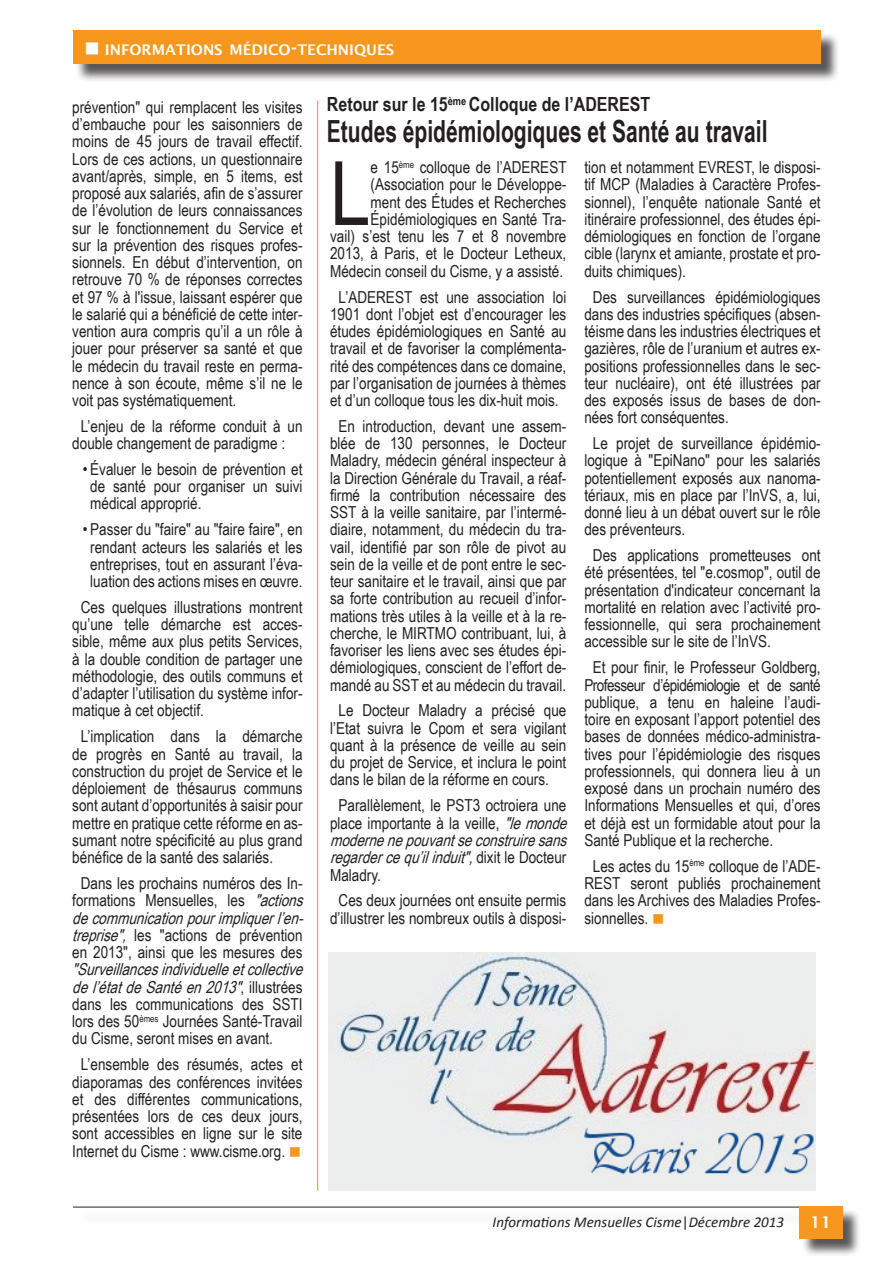
<style>
.page{position:relative;width:893px;height:1263px;background:#fff}
.page>*{position:absolute;margin:0;border:0;box-sizing:border-box;transform-origin:0 0}
.t1{font:88.8px "Arial Narrow";color:#231f20}
.t2{font:700 30.45px "Arial Narrow";color:#231f20;scale:.84 1}
.t3{font:700 19.5px "Arial Narrow";color:#231f20}
.t4{font:16.5px/17.2px "Arial Narrow";color:#231f20;text-align:justify}
.t5{font:600 16.5px "Lucida Sans";color:#fff}
.t6{font:italic 15px "Calibri";color:#231f20}
.t7{font:600 14.7px "Lucida Sans";color:#fff}
.s1{font-size:21px}
.s2{font-style:italic}
.s3{color:#f7971d}
.s4{font-style:normal}
</style>
<div class="page">
<div style="left:77px;top:1209px;width:739px;height:17px;background:#fafafa"></div>
<hr style="left:73px;top:1207px;width:726px;height:1px;background:#231f20">
<div style="left:801px;top:1208px;width:60px;height:49px;background:#231f20;opacity:.75"></div>
<div style="left:799px;top:1206px;width:43px;height:32px;background:#f7971d"></div>
<div style="left:76px;top:33px;width:763px;height:49px;background:#231f20;opacity:.75"></div>
<div style="left:73px;top:30px;width:748px;height:34px;background:#f7971d"></div>
<img style="left:328px;top:952px;width:487px;height:239px">
<hr style="left:317px;top:101px;width:1px;height:1090px;background:#f7971d">
<p class="t7" style="left:105px;top:42px;width:291px">INFORMATIONS MÉDICO<span class="s1">-</span>TECHNIQUES</p>
<p class="t4" style="left:72px;top:98px;width:232px">prévention" qui remplacent les visites d’embauche pour les saisonniers de moins de 45 jours de travail effectif.<br>Lors de ces actions, un questionnaire avant/après, simple, en 5 items, est proposé aux salariés, afin de s’assurer de l’évolution de leurs connaissances sur le fonctionnement du Service et sur la prévention des risques profes&shy;sionnels. En début d’intervention, on retrouve 70 % de réponses correctes et 97 % à l'issue, laissant espérer que le salarié qui a bénéficié de cette inter&shy;vention aura compris qu’il a un rôle à jouer pour préserver sa santé et que le médecin du travail reste en perma&shy;nence à son écoute, même s’il ne le voit pas systématiquement.</p>
<p class="t4" style="left:72px;top:417px;width:232px;text-indent:8px">L’enjeu de la réforme conduit à un double changement de paradigme :</p>
<p class="t4" style="left:90px;top:460px;width:214px;text-indent:-8px">• Évaluer le besoin de prévention et de santé pour organiser un suivi médical approprié.</p>
<p class="t4" style="left:83px;top:520px;width:221px;text-align:center">• Passer du "faire" au "faire faire", en rendant acteurs les salariés et les entreprises, tout en assurant l’éva&shy;luation des actions mises en œuvre.</p>
<p class="t4" style="left:72px;top:598px;width:232px;text-indent:8px">Ces quelques illustrations montrent qu’une telle démarche est acces&shy;sible, même aux plus petits Services, à la double condition de partager une méthodologie, des outils communs et d’adapter l’utilisation du système infor&shy;matique à cet objectif.</p>
<p class="t4" style="left:72px;top:727px;width:232px;text-indent:8px">L’implication dans la démarche de progrès en Santé au travail, la construction du projet de Service et le déploiement de thésaurus communs sont autant d’opportunités à saisir pour mettre en pratique cette réforme en as&shy;sumant notre spécificité au plus grand bénéfice de la santé des salariés.</p>
<p class="t4" style="left:72px;top:874px;width:238px;text-align:center">Dans les prochains numéros des In&shy;formations Mensuelles, les <span class="s2">"actions decommunicationpourimpliquerl’en&shy;treprise",</span> les "actions de prévention en 2013", ainsi que les mesures des</p>
<p class="t4" style="left:72px;top:960px;width:238px;text-align:left"><span class="s2">"Surveillancesindividuelleetcollective del’étatdeSantéen2013"</span>, i l l u s t r é e s dans les communications des SSTI lors des 50<sup>èmes</sup> Journées Santé-Travail du Cisme, seront mises en avant.</p>
<p class="t4" style="left:72px;top:1055px;width:232px;text-align:center">L’ensemble des résumés, actes et diaporamas des conférences invitées et des différentes communications, présentées lors de ces deux jours, sont accessibles en ligne sur le site Internet du Cisme : www.cisme.org. <span class="s3">■</span></p>
<p class="t3" style="left:327px;top:89px;width:325px">Retour sur le 15<sup>ème</sup> Colloque de l’ADEREST</p>
<h2 class="t2" style="left:327px;top:108px;width:526px">Etudes épidémiologiques et Santé au travail</h2>
<h1 class="t1" style="left:330px;top:129px;width:42px">L</h1>
<p class="t4" style="left:330px;top:158px;width:238px;text-align:right">e 15<sup>ème</sup> colloque de l’ADEREST (Association pour le Développe-<br>ment des Études et Recherches Épidémiologiques en Santé Tra-<br>vail) s’est tenu les 7 et 8 novembre 2013, à Paris, et le Docteur Letheux, Médecin conseil du Cisme, y a assisté.</p>
<p class="t4" style="left:330px;top:287px;width:238px;text-align:center">L’ADEREST est une association loi 1901 dont l’objet est d’encourager les études épidémiologiques en Santé au travail et de favoriser la complémenta&shy;rité des compétences dans ce domaine, par l’organisation de journées à thèmes et d’un colloque tous les dix-huit mois.</p>
<p class="t4" style="left:330px;top:417px;width:238px;text-align:center">En introduction, devant une assem&shy;blée de 130 personnes, le Docteur Maladry, médecin général inspecteur à la Direction Générale du Travail, a réaf&shy;firmé la contribution nécessaire des SST à la veille sanitaire, par l’intermé&shy;diaire, notamment, du médecin du tra&shy;vail, identifié par son rôle de pivot au sein de la veille et de pont entre le sec&shy;teur sanitaire et le travail, ainsi que par sa forte contribution au recueil d’infor&shy;mations très utiles à la veille et à la re&shy;cherche, le MIRTMO contribuant, lui, à favoriser les liens avec ses études épi&shy;démiologiques, conscient de l’effort de&shy;mandé au SST et au médecin du travail.</p>
<p class="t4" style="left:330px;top:701px;width:238px;text-indent:8px">Le Docteur Maladry a précisé que l’Etat suivra le Cpom et sera vigilant quant à la présence de veille au sein du projet de Service, et inclura le point dans le bilan de la réforme en cours.</p>
<p class="t4" style="left:330px;top:796px;width:244px;text-align:left;text-indent:8px">Parallèlement, le PST3 octroiera une place importante à la veille, <span class="s2">"lemonde modernenepouvantseconstruiresans regardercequ’ilinduit",</span>d i x i t l e D o c t e u r Maladry.</p>
<p class="t4" style="left:330px;top:891px;width:238px;text-align:center">Ces deux journées ont ensuite permis d’illustrer les nombreux outils à disposi-</p>
<p class="t4" style="left:584px;top:158px;width:238px">tion et notamment EVREST, le disposi&shy;tif MCP (Maladies à Caractère Profes&shy;sionnel), l’enquête nationale Santé et itinéraire professionnel, des études épi&shy;démiologiques en fonction de l’organe cible (larynx et amiante, prostate et pro&shy;duits chimiques).</p>
<p class="t4" style="left:584px;top:287px;width:238px;text-indent:8px">Des surveillances épidémiologiques dans des industries spécifiques (absen&shy;téisme dans les industries électriques et gazières, rôle de l’uranium et autres ex&shy;positions professionnelles dans le sec&shy;teur nucléaire), ont été illustrées par des exposés issus de bases de don&shy;nées fort conséquentes.</p>
<p class="t4" style="left:584px;top:434px;width:238px;text-indent:8px">Le projet de surveillance épidémio&shy;logique à "EpiNano" pour les salariés potentiellement exposés aux nanoma&shy;tériaux, mis en place par l’InVS, a, lui, donné lieu à un débat ouvert sur le rôle des préventeurs.</p>
<p class="t4" style="left:584px;top:546px;width:238px;text-indent:8px">Des applications prometteuses ont été présentées, tel "e.cosmop", outil de présentation d'indicateur concernant la mortalité en relation avec l’activité pro&shy;fessionnelle, qui sera prochainement accessible sur le site de l’InVS.</p>
<p class="t4" style="left:584px;top:658px;width:238px;text-indent:8px">Et pour finir, le Professeur Goldberg, Professeur d’épidémiologie et de santé publique, a tenu en haleine l’audi&shy;toire en exposant l’apport potentiel des bases de données médico-administra&shy;tives pour l’épidémiologie des risques professionnels, qui donnera lieu à un exposé dans un prochain numéro des Informations Mensuelles et qui, d’ores et déjà est un formidable atout pour la Santé Publique et la recherche.</p>
<p class="t4" style="left:584px;top:857px;width:238px;text-indent:9px">Les actes du 15<sup>ème</sup> colloque de l’ADE-REST seront publiés prochainement dans les Archives des Maladies Profes&shy;sionnelles. <span class="s3">■</span></p>
<p class="t6" style="left:493px;top:1212px;width:293px">Informations Mensuelles Cisme<span class="s4">|</span>Décembre 2013</p>
<p class="t5" style="left:810px;top:1213px;width:23px">11</p>
</div>
